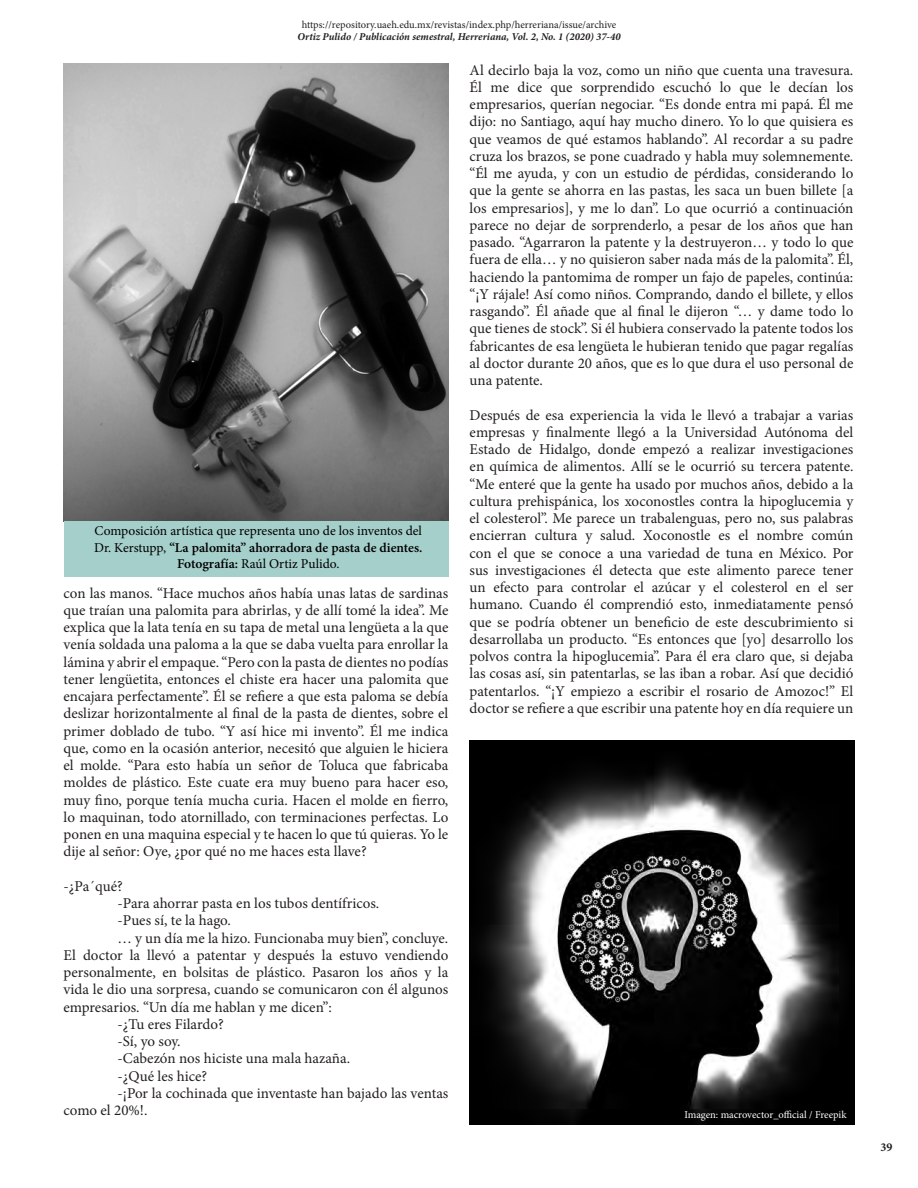
<style>
.page{position:relative;width:918px;height:1188px;background:#fff}
.page>*{position:absolute;margin:0;border:0;box-sizing:border-box;transform-origin:0 0}
.t1{font:15px/17.2px "Minion Pro";color:#231f20;text-align:justify}
.t2{font:13.5px/16.2px "Minion Pro";color:#000}
.t3{font:700 12px "Minion Pro";color:#231f20}
.t4{font:10.5px "Minion Pro";letter-spacing:-.005em;color:#231f20}
.t5{font:italic 700 10.5px "Minion Pro";color:#231f20}
.t6{font:10.5px "Minion Pro";letter-spacing:-.005em;color:#fff}
.s1{font-weight:600}
</style>
<div class="page">
<img style="left:64px;top:64px;width:385px;height:458px">
<img style="left:470px;top:740px;width:384px;height:385px">
<div style="left:64px;top:521px;width:384px;height:55px;background:#a5cfca"></div>
<p class="t4" style="left:302px;top:17px;width:316px">https://repository.uaeh.edu.mx/revistas/index.php/herreriana/issue/archive</p>
<p class="t5" style="left:297px;top:29px;width:325px">Ortiz Pulido / Publicación semestral, Herreriana, Vol. 2, No. 1 (2020) 37-40</p>
<p class="t2" style="left:94px;top:523px;width:330px">Composición artística que representa uno de los inventos del<br>Dr. Kerstupp, <span class="s1">“La palomita” ahorradora de pasta de dientes.</span></p>
<p class="t2" style="left:177px;top:556px;width:164px"><span class="s1">Fotografía:</span> Raúl Ortiz Pulido.</p>
<p class="t1" style="left:64px;top:584px;width:386px">con las manos. “Hace muchos años había unas latas de sardinas que traían una palomita para abrirlas, y de allí tomé la idea”. Me explica que la lata tenía en su tapa de metal una lengüeta a la que venía soldada una paloma a la que se daba vuelta para enrollar la lámina y abrir el empaque. “Pero con la pasta de dientes no podías tener lengüetita, entonces el chiste era hacer una palomita que encajara perfectamente”. Él se refiere a que esta paloma se debía deslizar horizontalmente al final de la pasta de dientes, sobre el primer doblado de tubo. “Y así hice mi invento”. Él me indica que, como en la ocasión anterior, necesitó que alguien le hiciera el molde. “Para esto había un señor de Toluca que fabricaba moldes de plástico. Este cuate era muy bueno para hacer eso, muy fino, porque tenía mucha curia. Hacen el molde en fierro, lo maquinan, todo atornillado, con terminaciones perfectas. Lo ponen en una maquina especial y te hacen lo que tú quieras. Yo le dije al señor: Oye, ¿por qué no me haces esta llave?</p>
<p class="t1" style="left:64px;top:878px;width:61px">-¿Pa´qué?</p>
<p class="t1" style="left:118px;top:895px;width:263px">-Para ahorrar pasta en los tubos dentífricos.</p>
<p class="t1" style="left:118px;top:912px;width:115px">-Pues sí, te la hago.</p>
<p class="t1" style="left:118px;top:929px;width:332px">… y un día me la hizo. Funcionaba muy bien”, concluye.</p>
<p class="t1" style="left:64px;top:947px;width:386px">El doctor la llevó a patentar y después la estuvo vendiendo personalmente, en bolsitas de plástico. Pasaron los años y la vida le dio una sorpresa, cuando se comunicaron con él algunos empresarios. “Un día me hablan y me dicen”:</p>
<p class="t1" style="left:118px;top:1016px;width:108px">-¿Tu eres Filardo?</p>
<p class="t1" style="left:118px;top:1033px;width:65px">-Sí, yo soy.</p>
<p class="t1" style="left:118px;top:1050px;width:234px">-Cabezón nos hiciste una mala hazaña.</p>
<p class="t1" style="left:118px;top:1067px;width:91px">-¿Qué les hice?</p>
<p class="t1" style="left:64px;top:1085px;width:386px;text-indent:54px">-¡Por la cochinada que inventaste han bajado las ventas como el 20%!.</p>
<p class="t1" style="left:470px;top:61px;width:385px">Al decirlo baja la voz, como un niño que cuenta una travesura.<br>Él me dice que sorprendido escuchó lo que le decían los empresarios, querían negociar. “Es donde entra mi papá. Él me dijo: no Santiago, aquí hay mucho dinero. Yo lo que quisiera es que veamos de qué estamos hablando”. Al recordar a su padre cruza los brazos, se pone cuadrado y habla muy solemnemente. “Él me ayuda, y con un estudio de pérdidas, considerando lo que la gente se ahorra en las pastas, les saca un buen billete [a los empresarios], y me lo dan”. Lo que ocurrió a continuación parece no dejar de sorprenderlo, a pesar de los años que han pasado. “Agarraron la patente y la destruyeron… y todo lo que fuera de ella… y no quisieron saber nada más de la palomita”. Él, haciendo la pantomima de romper un fajo de papeles, continúa: “¡Y rájale! Así como niños. Comprando, dando el billete, y ellos rasgando”. Él añade que al final le dijeron “… y dame todo lo que tienes de stock”. Si él hubiera conservado la patente todos los fabricantes de esa lengüeta le hubieran tenido que pagar regalías al doctor durante 20 años, que es lo que dura el uso personal de una patente.</p>
<p class="t1" style="left:470px;top:406px;width:385px">Después de esa experiencia la vida le llevó a trabajar a varias empresas y finalmente llegó a la Universidad Autónoma del Estado de Hidalgo, donde empezó a realizar investigaciones en química de alimentos. Allí se le ocurrió su tercera patente. “Me enteré que la gente ha usado por muchos años, debido a la cultura prehispánica, los xoconostles contra la hipoglucemia y el colesterol”. Me parece un trabalenguas, pero no, sus palabras encierran cultura y salud. Xoconostle es el nombre común con el que se conoce a una variedad de tuna en México. Por sus investigaciones él detecta que este alimento parece tener un efecto para controlar el azúcar y el colesterol en el ser humano. Cuando él comprendió esto, inmediatamente pensó que se podría obtener un beneficio de este descubrimiento si desarrollaba un producto. “Es entonces que [yo] desarrollo los polvos contra la hipoglucemia”. Para él era claro que, si dejaba las cosas así, sin patentarlas, se las iban a robar. Así que decidió patentarlos. “¡Y empiezo a escribir el rosario de Amozoc!” El doctor se refiere a que escribir una patente hoy en día requiere un</p>
<p class="t6" style="left:684px;top:1107px;width:164px">Imagen: macrovector_official / Freepik</p>
<p class="t3" style="left:880px;top:1139px;width:13px">39</p>
</div>
